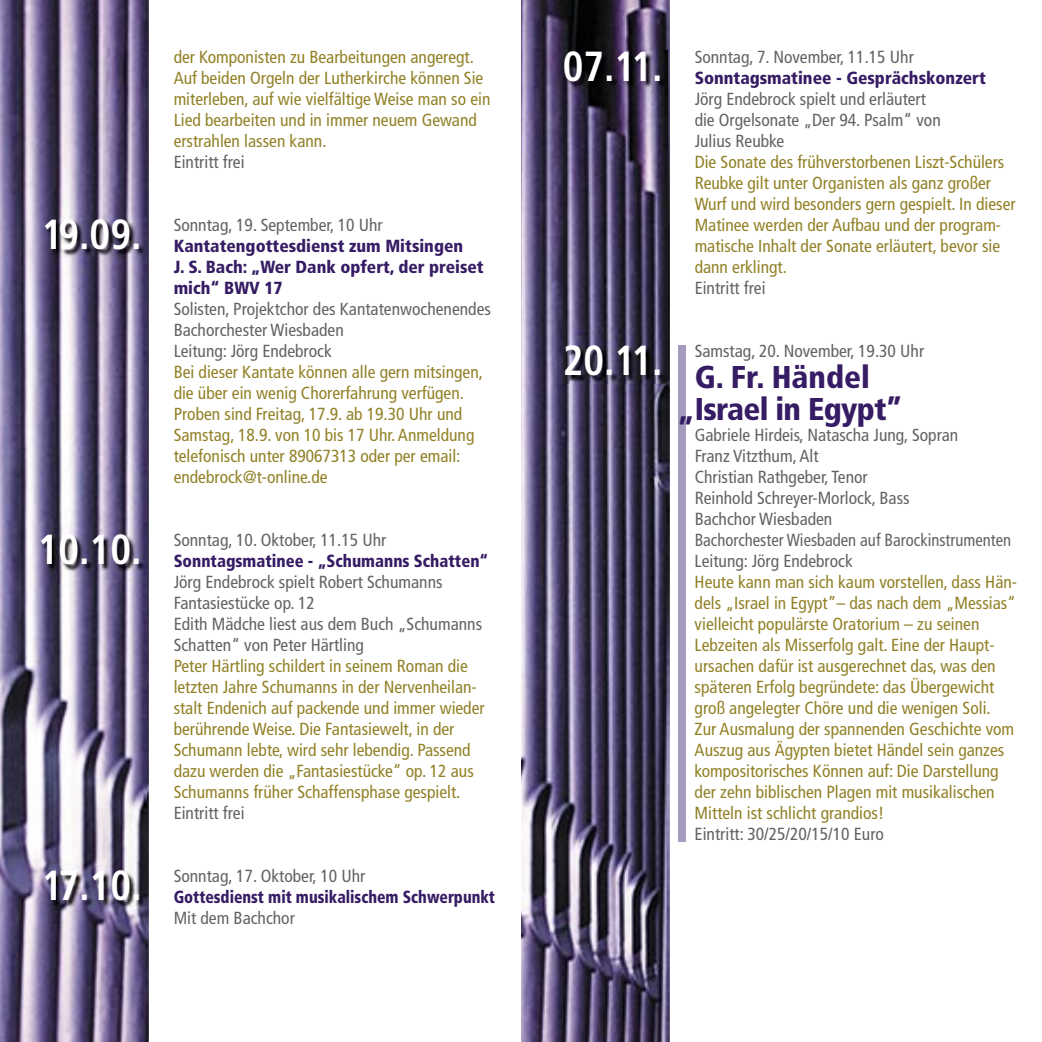
<style>
.page{position:relative;width:1042px;height:1042px;background:#fff}
.page>*{position:absolute;margin:0;border:0;box-sizing:border-box;transform-origin:0 0}
.t1{font:700 condensed 42px "Frutiger";color:#fff;scale:.95 1}
.t2{font:900 condensed 31.5px/31.5px "Frutiger";letter-spacing:-.02em;color:#361c64;text-align:center}
.t3{font:condensed 17.5px/21px "Frutiger";color:#928127}
.t4{font:condensed 17.5px/21px "Frutiger";color:#636363}
.t5{font:900 condensed 17.5px/21px "Frutiger";color:#361c64}
.t6{font:900 condensed 17.5px "Frutiger";color:#361c64;scale:.9 1}
.t7{font:900 condensed 17.5px "Frutiger";color:#361c64;scale:.95 1}
</style>
<div class="page">
<img style="left:521px;top:0;width:149px;height:1042px">
<img style="left:0;top:0;width:149px;height:1042px">
<div style="left:679px;top:345px;width:7px;height:496px;background:#a49bbe"></div>
<img style="left:564px;top:51px;width:103px;height:332px">
<img style="left:41px;top:219px;width:105px;height:689px">
<h1 class="t1" style="left:42px;top:210px;width:106px">19.09.</h1>
<h1 class="t1" style="left:38px;top:525px;width:110px">10.10.</h1>
<p class="t3" style="left:174px;top:46px;width:318px">der Komponisten zu Bearbeitungen angeregt.<br>Auf beiden Orgeln der Lutherkirche können Sie miterleben, auf wie vielfältige Weise man so ein Lied bearbeiten und in immer neuem Gewand erstrahlen lassen kann.</p>
<p class="t4" style="left:174px;top:151px;width:72px">Eintritt frei</p>
<p class="t4" style="left:174px;top:214px;width:211px">Sonntag, 19. September, 10 Uhr</p>
<p class="t5" style="left:174px;top:235px;width:311px">Kantatengottesdienst zum Mitsingen<br>J. S. Bach: „Wer Dank opfert, der preiset mich“ BWV 17</p>
<p class="t4" style="left:174px;top:298px;width:319px">Solisten, Projektchor des Kantatenwochenendes<br>Bachorchester Wiesbaden<br>Leitung: Jörg Endebrock</p>
<p class="t3" style="left:174px;top:361px;width:311px">Bei dieser Kantate können alle gern mitsingen, die über ein wenig Chorerfahrung verfügen.<br>Proben sind Freitag, 17.9. ab 19.30 Uhr und Samstag, 18.9. von 10 bis 17 Uhr. Anmeldung telefonisch unter 89067313 oder per email: endebrock@t-online.de</p>
<p class="t4" style="left:174px;top:529px;width:214px">Sonntag, 10. Oktober, 11.15 Uhr</p>
<p class="t7" style="left:174px;top:550px;width:333px">Sonntagsmatinee - „Schumanns Schatten“</p>
<p class="t4" style="left:174px;top:571px;width:310px">Jörg Endebrock spielt Robert Schumanns Fantasiestücke op. 12<br>Edith Mädche liest aus dem Buch „Schumanns Schatten“ von Peter Härtling</p>
<p class="t3" style="left:174px;top:655px;width:312px">Peter Härtling schildert in seinem Roman die letzten Jahre Schumanns in der Nervenheilan&shy;stalt Endenich auf packende und immer wieder berührende Weise. Die Fantasiewelt, in der Schumann lebte, wird sehr lebendig. Passend dazu werden die „Fantasiestücke“ op. 12 aus Schumanns früher Schaffensphase gespielt.</p>
<p class="t4" style="left:174px;top:802px;width:72px">Eintritt frei</p>
<h1 class="t1" style="left:563px;top:42px;width:106px">07.11.</h1>
<h1 class="t1" style="left:563px;top:336px;width:106px">20.11.</h1>
<p class="t4" style="left:694px;top:46px;width:221px">Sonntag, 7. November, 11.15 Uhr</p>
<p class="t5" style="left:694px;top:67px;width:293px">Sonntagsmatinee - Gesprächskonzert</p>
<p class="t4" style="left:694px;top:88px;width:248px">Jörg Endebrock spielt und erläutert die Orgelsonate „Der 94. Psalm“ von<br>Julius Reubke</p>
<p class="t3" style="left:694px;top:151px;width:322px">Die Sonate des frühverstorbenen Liszt-Schülers Reubke gilt unter Organisten als ganz großer Wurf und wird besonders gern gespielt. In dieser Matinee werden der Aufbau und der program&shy;matische Inhalt der Sonate erläutert, bevor sie dann erklingt.</p>
<p class="t4" style="left:694px;top:277px;width:72px">Eintritt frei</p>
<p class="t4" style="left:694px;top:340px;width:231px">Samstag, 20. November, 19.30 Uhr</p>
<h2 class="t2" style="left:678px;top:361px;width:226px">G. Fr. Händel „Israel in Egypt”</h2>
<p class="t4" style="left:694px;top:424px;width:318px">Gabriele Hirdeis, Natascha Jung, Sopran<br>Franz Vitzthum, Alt<br>Christian Rathgeber, Tenor<br>Reinhold Schreyer-Morlock, Bass<br>Bachchor Wiesbaden<br>Bachorchester Wiesbaden auf Barockinstrumenten<br>Leitung: Jörg Endebrock</p>
<p class="t3" style="left:694px;top:571px;width:324px">Heute kann man sich kaum vorstellen, dass Hän&shy;dels „Israel in Egypt”– das nach dem „Messias“ vielleicht populärste Oratorium – zu seinen Lebzeiten als Misserfolg galt. Eine der Haupt&shy;ursachen dafür ist ausgerechnet das, was den späteren Erfolg begründete: das Übergewicht groß angelegter Chöre und die wenigen Soli.<br>Zur Ausmalung der spannenden Geschichte vom Auszug aus Ägypten bietet Händel sein ganzes kompositorisches Können auf: Die Darstellung der zehn biblischen Plagen mit musikalischen Mitteln ist schlicht grandios!</p>
<p class="t4" style="left:694px;top:823px;width:191px">Eintritt: 30/25/20/15/10 Euro</p>
<h1 class="t1" style="left:42px;top:861px;width:106px">17.10.</h1>
<p class="t4" style="left:174px;top:865px;width:193px">Sonntag, 17. Oktober, 10 Uhr</p>
<p class="t6" style="left:174px;top:886px;width:359px">Gottesdienst mit musikalischem Schwerpunkt</p>
<p class="t4" style="left:174px;top:907px;width:123px">Mit dem Bachchor</p>
</div>
